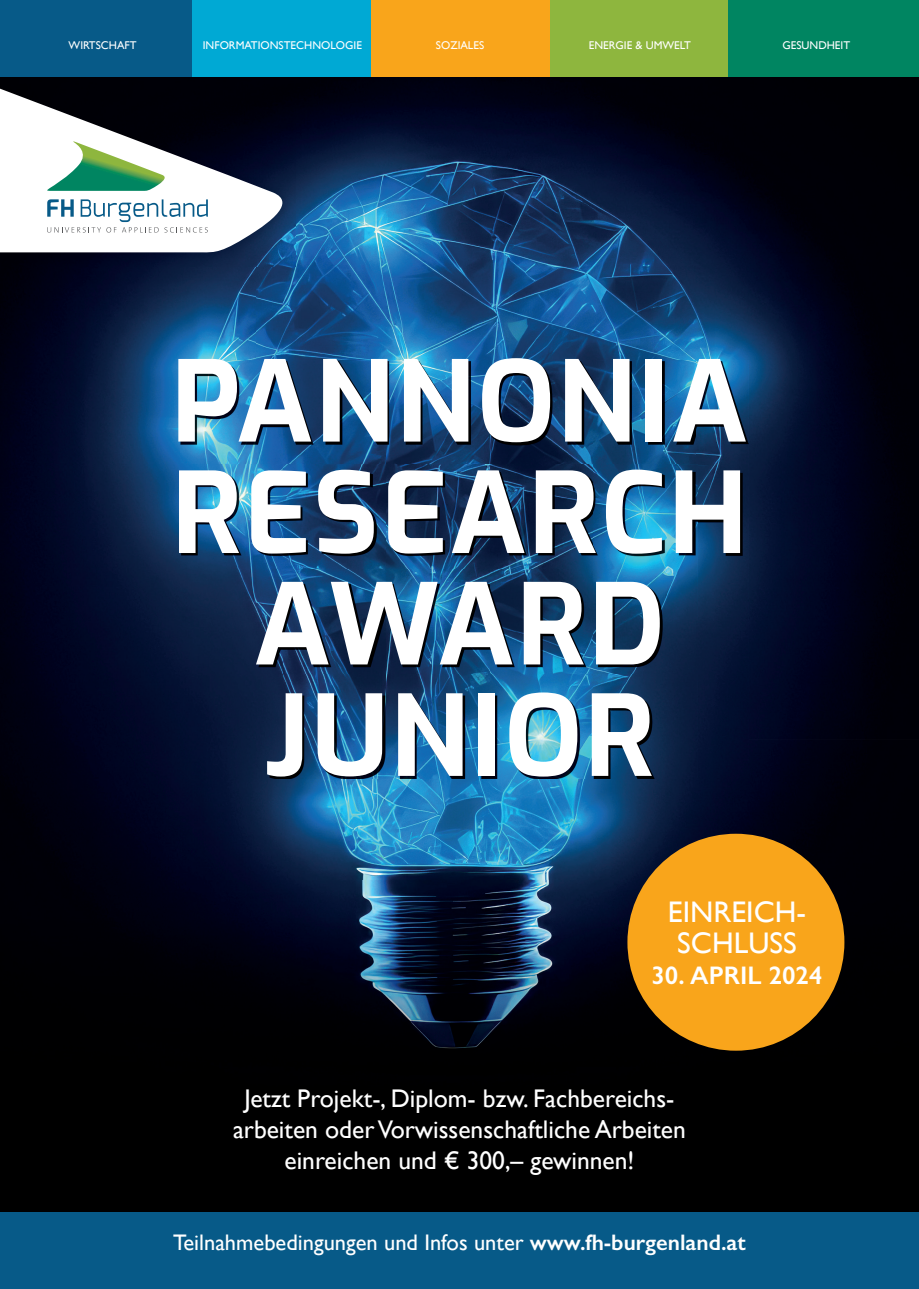
<style>
.page{position:relative;width:919px;height:1289px;background:#fff}
.page>*{position:absolute;margin:0;border:0;box-sizing:border-box;transform-origin:0 0}
.t1{font:100 111.6px/111.4px "Exo";letter-spacing:.02em;color:#fff;text-align:center}
.t2{font:29.7px/31.2px "Gill Sans";color:#fff;text-align:center}
.t3{font:25.5px/30.6px "Gill Sans";color:#fff;text-align:center}
.t4{font:600 25.5px "Gill Sans";color:#fff}
.t5{font:22.5px "Gill Sans";color:#fff}
.t6{font:11.25px "Gill Sans";color:#fff}
.s1{font-weight:600}
</style>
<div class="page">
<img style="left:296px;top:77px;width:622px;height:28px">
<img style="left:255px;top:105px;width:459px;height:255px">
<img style="left:714px;top:105px;width:204px;height:634px">
<img style="left:0;top:266px;width:203px;height:614px">
<img style="left:203px;top:266px;width:52px;height:94px">
<img style="left:203px;top:739px;width:715px;height:141px">
<img style="left:0;top:880px;width:918px;height:332px">
<img style="left:0;top:77px;width:296px;height:189px">
<svg style="left:0;top:77px;width:293px;height:176px"></svg>
<svg style="left:47px;top:199px;width:161px;height:33px"></svg>
<svg style="left:47px;top:141px;width:120px;height:50px"></svg>
<div style="left:0;top:0;width:192px;height:77px;background:#075a88"></div>
<div style="left:192px;top:0;width:179px;height:77px;background:#00a9d4"></div>
<div style="left:371px;top:0;width:179px;height:77px;background:#f9a51b"></div>
<div style="left:550px;top:0;width:178px;height:77px;background:#8eb63e"></div>
<div style="left:728px;top:0;width:190px;height:77px;background:#008561"></div>
<div style="left:0;top:1212px;width:918px;height:76px;background:#075a88"></div>
<div style="left:627px;top:833px;width:217px;height:217px;background:#f9a51b;border-radius:50%"></div>
<img style="left:181px;top:360px;width:567px;height:418px">
<p class="t6" style="left:69px;top:38px;width:70px">WIRTSCHAFT</p>
<p class="t6" style="left:203px;top:38px;width:161px">INFORMATIONSTECHNOLOGIE</p>
<p class="t6" style="left:436px;top:38px;width:50px">SOZIALES</p>
<p class="t6" style="left:588px;top:38px;width:104px">ENERGIE &amp; UMWELT</p>
<p class="t6" style="left:782px;top:38px;width:69px">GESUNDHEIT</p>
<h1 class="t1" style="left:171px;top:340px;width:578px">PANNONIA<br>RESEARCH<br>AWARD<br>JUNIOR</h1>
<p class="t2" style="left:667px;top:896px;width:140px">EINREICH-<br>SCHLUSS</p>
<p class="t4" style="left:651px;top:959px;width:173px">30. APRIL 2024</p>
<p class="t3" style="left:233px;top:1083px;width:454px">Jetzt Projekt-, Diplom- bzw. Fachbereichs&shy;arbeiten oder Vorwissenschaftliche Arbeiten einreichen und € 300,– gewinnen!</p>
<p class="t5" style="left:173px;top:1229px;width:574px">Teilnahmebedingungen und Infos unter <span class="s1">www.fh-burgenland.at</span></p>
</div>
